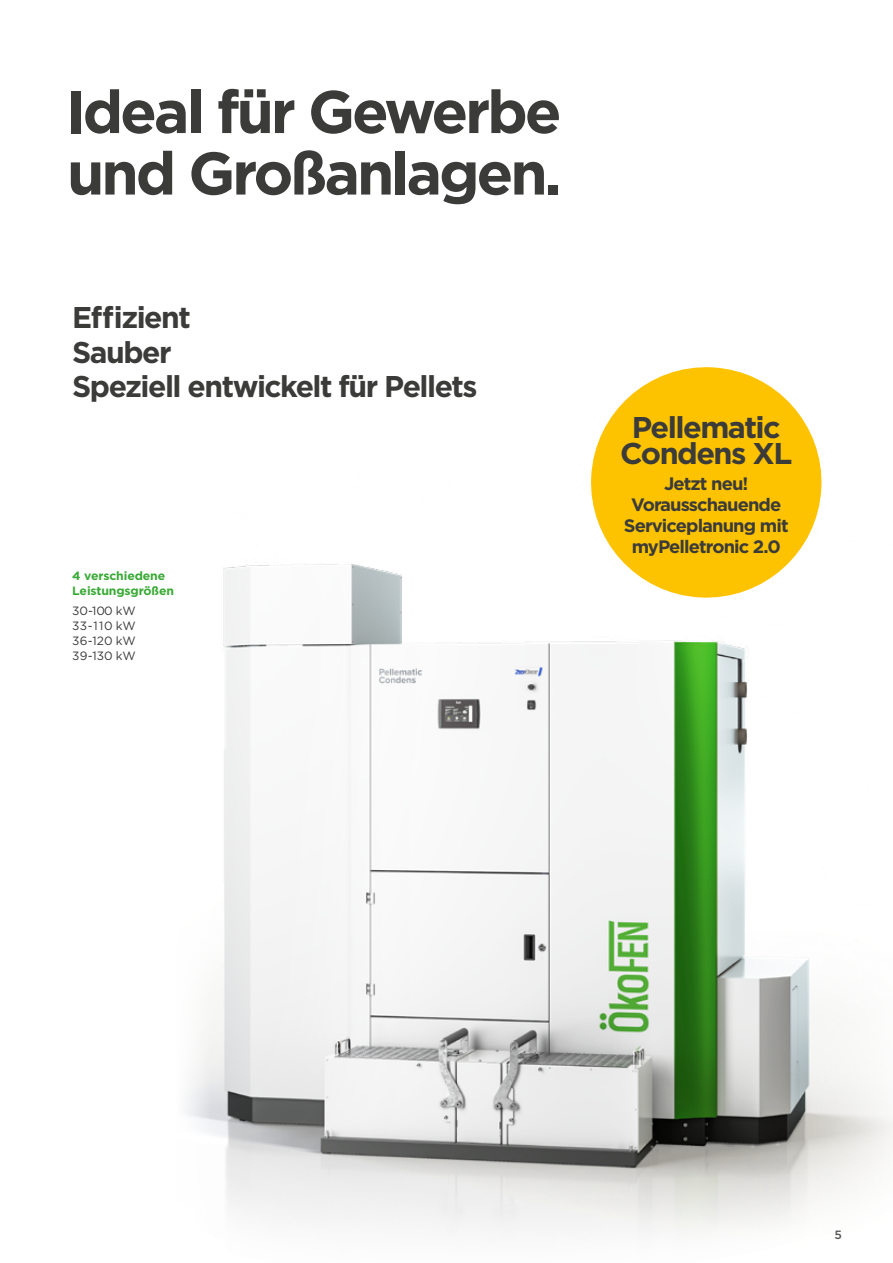
<style>
.page{position:relative;width:893px;height:1263px;background:#fff}
.page>*{position:absolute;margin:0;border:0;box-sizing:border-box;transform-origin:0 0}
.t1{font:700 60px/61.5px "Gotham";letter-spacing:-.05em;color:#3b3b3a}
.t2{font:700 30px/34.5px "Gotham";letter-spacing:-.05em;color:#3b3b3a}
.t3{font:700 18px/21px "Gotham";letter-spacing:-.05em;color:#3b3b3a;text-align:center}
.t4{font:12px/15px "Gotham";letter-spacing:.005em;color:#3b3b3a;text-align:justify}
.t5{font:700 12px/15px "Gotham";letter-spacing:-.01em;color:#38aa34}
.t6{font:500 12px "Gotham";color:#575656}
</style>
<div class="page">
<img style="left:186px;top:564px;width:707px;height:669px">
<svg style="left:588px;top:367px;width:237px;height:234px;fill:#fdc300"></svg>
<h1 class="t1" style="left:65px;top:81px;width:498px">Ideal für Gewerbe und Großanlagen.</h1>
<p class="t2" style="left:72px;top:300px;width:407px">Effizient<br>Sauber<br>Speziell entwickelt für Pellets</p>
<p class="t5" style="left:72px;top:568px;width:103px">4 verschiedene<br>Leistungsgrößen</p>
<p class="t4" style="left:72px;top:603px;width:65px">30-100 kW 33-110 kW 36-120 kW 39-130 kW</p>
<p class="t2" style="left:620px;top:413px;width:174px;line-height:26.7px;text-align:center">Pellematic<br>Condens XL</p>
<p class="t3" style="left:624px;top:472px;width:166px">Jetzt neu!<br>Vorausschauende<br>Serviceplanung mit myPelletronic 2.0</p>
<p class="t6" style="left:834px;top:1226px;width:9px">5</p>
</div>
